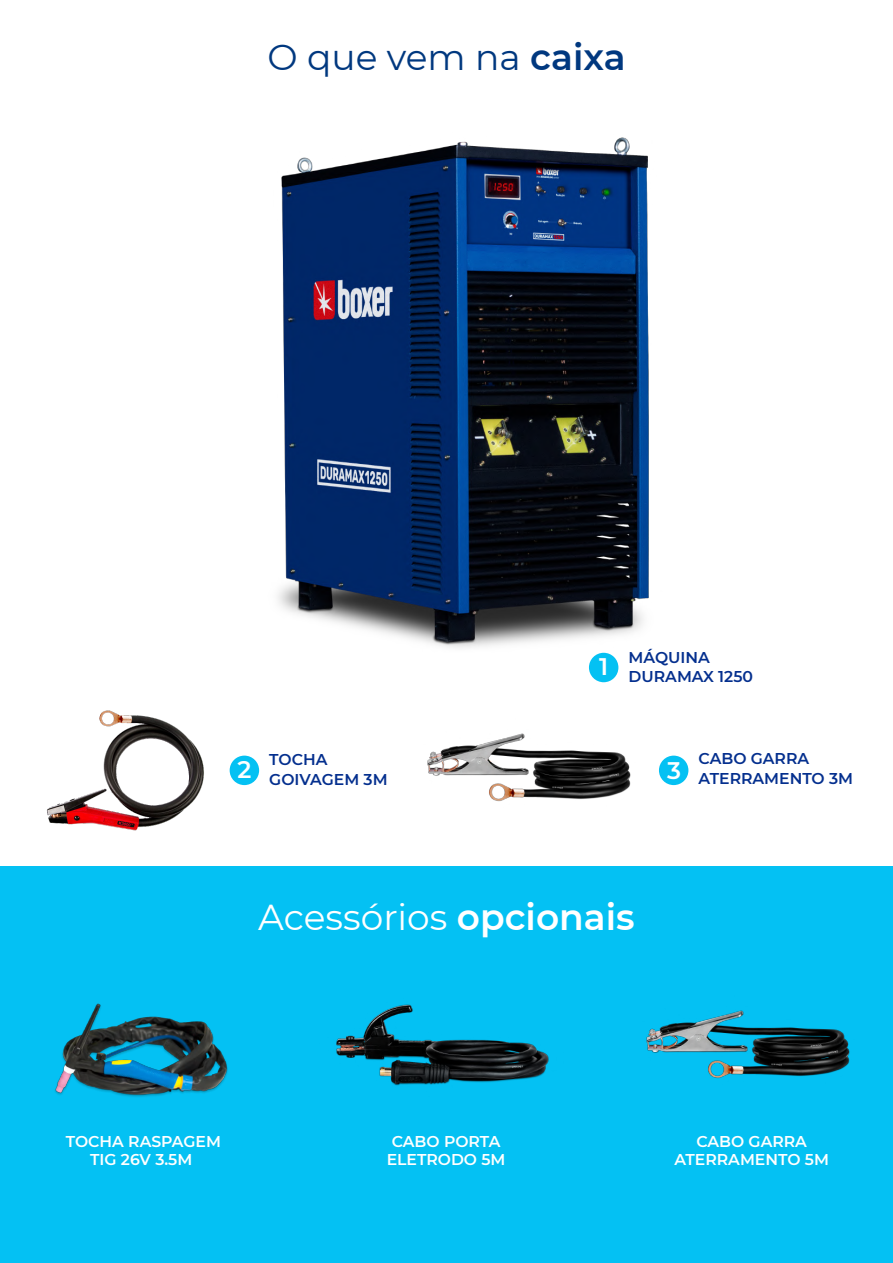
<style>
.page{position:relative;width:893px;height:1263px;background:#fff}
.page>*{position:absolute;margin:0;border:0;box-sizing:border-box;transform-origin:0 0}
.t1{font:36px "Montserrat";color:#fff}
.t2{font:36px "Montserrat";color:#00387f}
.t3{font:600 24px "Montserrat";color:#fff}
.t4{font:600 15.6px/18px "Montserrat";color:#fff;text-align:center}
.t5{font:600 15.6px/19.5px "Montserrat";color:#042f8e}
.s1{font-weight:600}
</style>
<div class="page">
<div style="left:0;top:865px;width:893px;height:398px;background:#04c1f3"></div>
<img style="left:646px;top:1010px;width:204px;height:69px">
<img style="left:55px;top:1003px;width:173px;height:94px">
<img style="left:336px;top:1004px;width:213px;height:82px">
<img style="left:278px;top:137px;width:371px;height:546px">
<div style="left:659px;top:756px;width:29px;height:29px;background:#04c1f3;border-radius:50%"></div>
<img style="left:47px;top:710px;width:157px;height:121px">
<div style="left:230px;top:756px;width:29px;height:29px;background:#04c1f3;border-radius:50%"></div>
<div style="left:589px;top:653px;width:29px;height:29px;background:#04c1f3;border-radius:50%"></div>
<img style="left:427px;top:733px;width:204px;height:69px">
<h1 class="t2" style="left:267px;top:33px;width:360px">O que vem na <span class="s1">caixa</span></h1>
<h2 class="t3" style="left:237px;top:753px;width:15px">2</h2>
<p class="t5" style="left:269px;top:749px;width:120px">TOCHA<br>GOIVAGEM 3M</p>
<h2 class="t3" style="left:599px;top:650px;width:11px">1</h2>
<p class="t5" style="left:629px;top:646px;width:126px">MÁQUINA<br>DURAMAX 1250</p>
<h2 class="t3" style="left:667px;top:754px;width:15px">3</h2>
<p class="t5" style="left:699px;top:748px;width:112px">CABO GARRA</p>
<p class="t5" style="left:699px;top:768px;width:156px">ATERRAMENTO 3M</p>
<h1 class="t1" style="left:258px;top:893px;width:378px">Acessórios <span class="s1">opcionais</span></h1>
<p class="t4" style="left:66px;top:1132px;width:157px">TOCHA RASPAGEM<br>TIG 26V 3.5M</p>
<p class="t4" style="left:387px;top:1132px;width:120px">CABO PORTA<br>ELETRODO 5M</p>
<p class="t4" style="left:674px;top:1132px;width:156px">CABO GARRA<br>ATERRAMENTO 5M</p>
</div>
